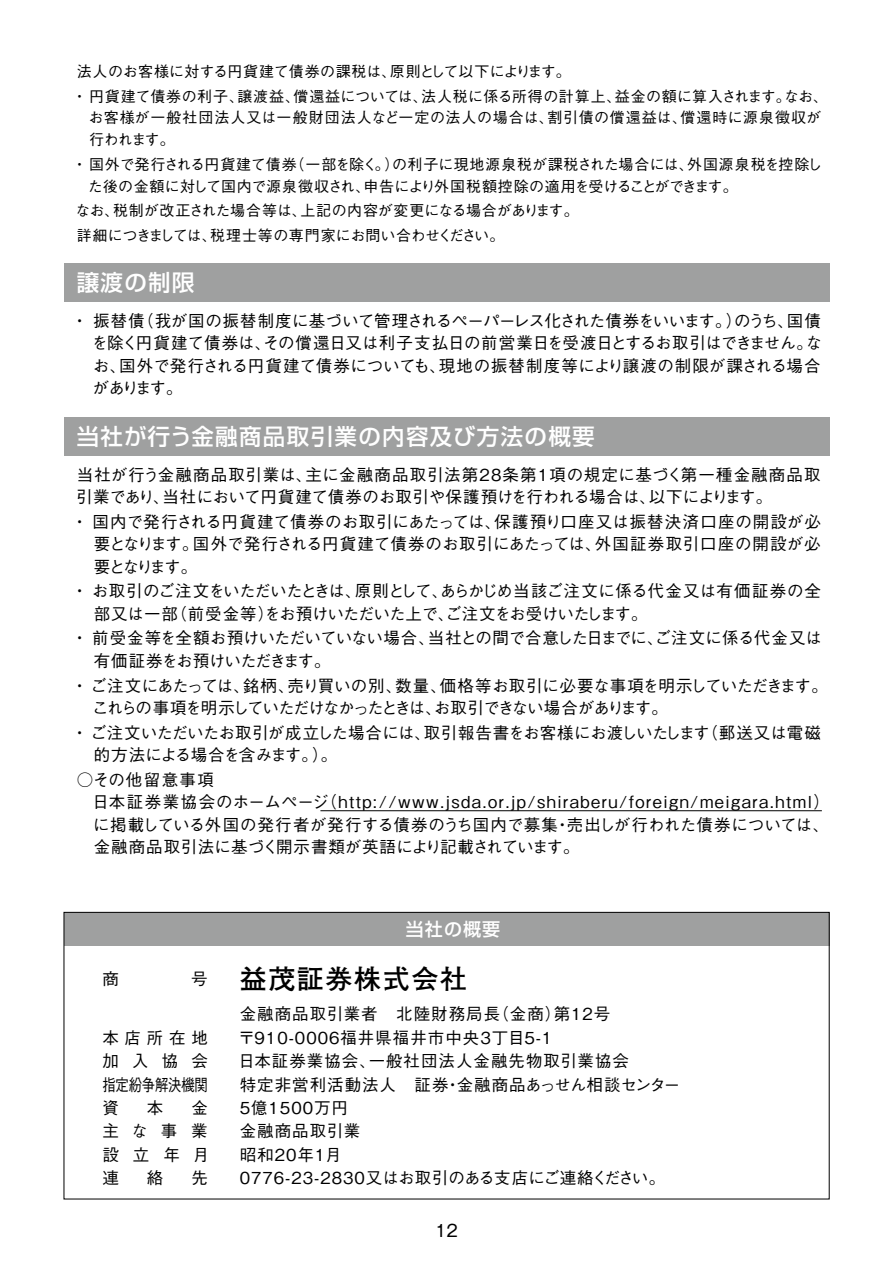
<style>
.page{position:relative;width:893px;height:1263px;background:#fff}
.page>*{position:absolute;margin:0;border:0;box-sizing:border-box;transform-origin:0 0}
.t1{font:700 27px "Futo Go B101 Pro";letter-spacing:.06em;color:#000}
.t2{font:500 22.5px "Shin Go Pro";letter-spacing:.06em;color:#fff}
.t3{font:500 18px "Shin Go Pro";letter-spacing:.06em;color:#fff}
.t4{font:500 16.5px/22.5px "Gothic BBB Pro";letter-spacing:.015em;color:#000;text-align:justify}
.t5{font:500 16.5px "Gothic BBB Pro";letter-spacing:.06em;color:#000}
.t6{font:500 16.5px/22.5px "Gothic BBB Pro";letter-spacing:-.065em;color:#000}
.t7{font:500 16.5px/22.5px "Gothic BBB Pro";letter-spacing:-.02em;color:#000}
.t8{font:500 16.5px/22.5px "Gothic BBB Pro";letter-spacing:-.005em;color:#000}
.t9{font:500 16.5px/22.5px "Gothic BBB Pro";letter-spacing:-.04em;color:#000}
.t10{font:500 16.5px "Gothic BBB Pro";letter-spacing:-.015em;color:#000;scale:.81 1}
.t11{font:16.5px "Gothic MB101 Pro";color:#000}
.t12{font:500 15px/21.8px "Gothic BBB Pro";color:#000}
.t13{font:500 15px/24.8px "Gothic BBB Pro";letter-spacing:.02em;color:#000}
.t14{font:500 15px/24.8px "Gothic BBB Pro";letter-spacing:-.005em;color:#000}
.t15{font:500 15px/21.8px "Gothic BBB Pro";letter-spacing:.04em;color:#000}
.s1{font-family:"Gothic BBB Pro";font-weight:500;font-size:16.5px}
</style>
<div class="page">
<div style="left:64px;top:264px;width:765px;height:38px;background:#9fa0a0"></div>
<hr style="left:320px;top:810px;width:502px;height:1px;background:#000">
<div style="left:64px;top:417px;width:765px;height:39px;background:#9fa0a0"></div>
<div style="left:64px;top:912px;width:765px;height:33px;background:#9fa0a0"></div>
<p class="t13" style="left:72px;top:57px;width:758px;text-indent:5px">法人のお客様に対する円貨建て債券の課税は、原則として以下によります。<br>・ 円貨建て債券の利子、譲渡益、償還益については、法人税に係る所得の計算上、益金の額に算入されます。なお、</p>
<p class="t15" style="left:88px;top:105px;width:734px">お客様が一般社団法人又は一般財団法人など一定の法人の場合は、割引債の償還益は、償還時に源泉徴収が行われます。</p>
<p class="t12" style="left:88px;top:152px;width:736px;text-indent:-16px">・ 国外で発行される円貨建て債券（一部を除く。）の利子に現地源泉税が課税された場合には、外国源泉税を控除した後の金額に対して国内で源泉徴収され、申告により外国税額控除の適用を受けることができます。</p>
<p class="t14" style="left:75px;top:197px;width:505px">なお、税制が改正された場合等は、上記の内容が変更になる場合があります。詳細につきましては、税理士等の専門家にお問い合わせください。</p>
<h2 class="t2" style="left:77px;top:264px;width:119px">譲渡の制限</h2>
<p class="t4" style="left:91px;top:307px;width:732px;text-indent:-20px">・振替債（我が国の振替制度に基づいて管理されるペーパーレス化された債券をいいます。）のうち、国債を除く円貨建て債券は、その償還日又は利子支払日の前営業日を受渡日とするお取引はできません。なお、国外で発行される円貨建て債券についても、現地の振替制度等により譲渡の制限が課される場合があります。</p>
<h2 class="t2" style="left:77px;top:418px;width:519px">当社が行う金融商品取引業の内容及び方法の概要</h2>
<p class="t4" style="left:76px;top:461px;width:746px">当社が行う金融商品取引業は、主に金融商品取引法第28条第１項の規定に基づく第一種金融商品取引業であり、当社において円貨建て債券のお取引や保護預けを行われる場合は、以下によります。</p>
<p class="t4" style="left:94px;top:508px;width:729px;text-indent:-22px">・ 国内で発行される円貨建て債券のお取引にあたっては、保護預り口座又は振替決済口座の開設が必要となります。国外で発行される円貨建て債券のお取引にあたっては、外国証券取引口座の開設が必要となります。</p>
<p class="t7" style="left:94px;top:578px;width:729px;text-indent:-22px">・ お取引のご注文をいただいたときは、原則として、あらかじめ当該ご注文に係る代金又は有価証券の全部又は一部（前受金等）をお預けいただいた上で、ご注文をお受けいたします。</p>
<p class="t9" style="left:94px;top:625px;width:730px;text-indent:-22px">・ 前受金等を全額お預けいただいていない場合、当社との間で合意した日までに、ご注文に係る代金又は有価証券をお預けいただきます。</p>
<p class="t6" style="left:92px;top:672px;width:737px;text-indent:-21px">・ ご注文にあたっては、銘柄、売り買いの別、数量、価格等お取引に必要な事項を明示していただきます。これらの事項を明示していただけなかったときは、お取引できない場合があります。</p>
<p class="t8" style="left:94px;top:719px;width:729px;text-indent:-22px">・ ご注文いただいたお取引が成立した場合には、取引報告書をお客様にお渡しいたします（郵送又は電磁的方法による場合を含みます。）。</p>
<p class="t4" style="left:92px;top:789px;width:739px">日本証券業協会のホームページ（http://www.jsda.or.jp/shiraberu/foreign/meigara.html）に掲載している外国の発行者が発行する債券のうち国内で募集・売出しが行われた債券については、金融商品取引法に基づく開示書類が英語により記載されています。</p>
<p class="t3" style="left:406px;top:914px;width:96px">当社の概要</p>
<p class="t4" style="left:102px;top:966px;width:18px">商</p>
<h1 class="t1" style="left:191px;top:957px;width:277px"><span class="s1">号</span> 益茂証券株式会社</h1>
<p class="t5" style="left:240px;top:1001px;width:372px">金融商品取引業者　北陸財務局長（金商）第12号</p>
<p class="t4" style="left:102px;top:1024px;width:107px">本店所在地</p>
<p class="t5" style="left:238px;top:1024px;width:315px">〒910-0006福井県福井市中央３丁目5-1</p>
<p class="t4" style="left:102px;top:1048px;width:107px">加入協会</p>
<p class="t5" style="left:238px;top:1048px;width:392px">日本証券業協会、一般社団法人金融先物取引業協会</p>
<p class="t10" style="left:102px;top:1071px;width:132px">指定紛争解決機関</p>
<p class="t5" style="left:240px;top:1071px;width:442px">特定非営利活動法人　証券・金融商品あっせん相談センター</p>
<p class="t4" style="left:102px;top:1094px;width:18px">資</p>
<p class="t4" style="left:147px;top:1094px;width:18px">本</p>
<p class="t4" style="left:191px;top:1094px;width:18px">金</p>
<p class="t5" style="left:240px;top:1094px;width:110px">5億1500万円</p>
<p class="t4" style="left:102px;top:1118px;width:107px">主な事業</p>
<p class="t5" style="left:240px;top:1118px;width:122px">金融商品取引業</p>
<p class="t4" style="left:102px;top:1141px;width:108px">設立年月</p>
<p class="t5" style="left:240px;top:1141px;width:104px">昭和20年1月</p>
<p class="t4" style="left:102px;top:1165px;width:18px">連</p>
<p class="t4" style="left:147px;top:1165px;width:18px">絡</p>
<p class="t4" style="left:191px;top:1165px;width:18px">先</p>
<p class="t4" style="left:240px;top:1165px;width:427px">0776-23-2830又はお取引のある支店にご連絡ください。</p>
<p class="t11" style="left:435px;top:1217px;width:24px">12</p>
</div>
